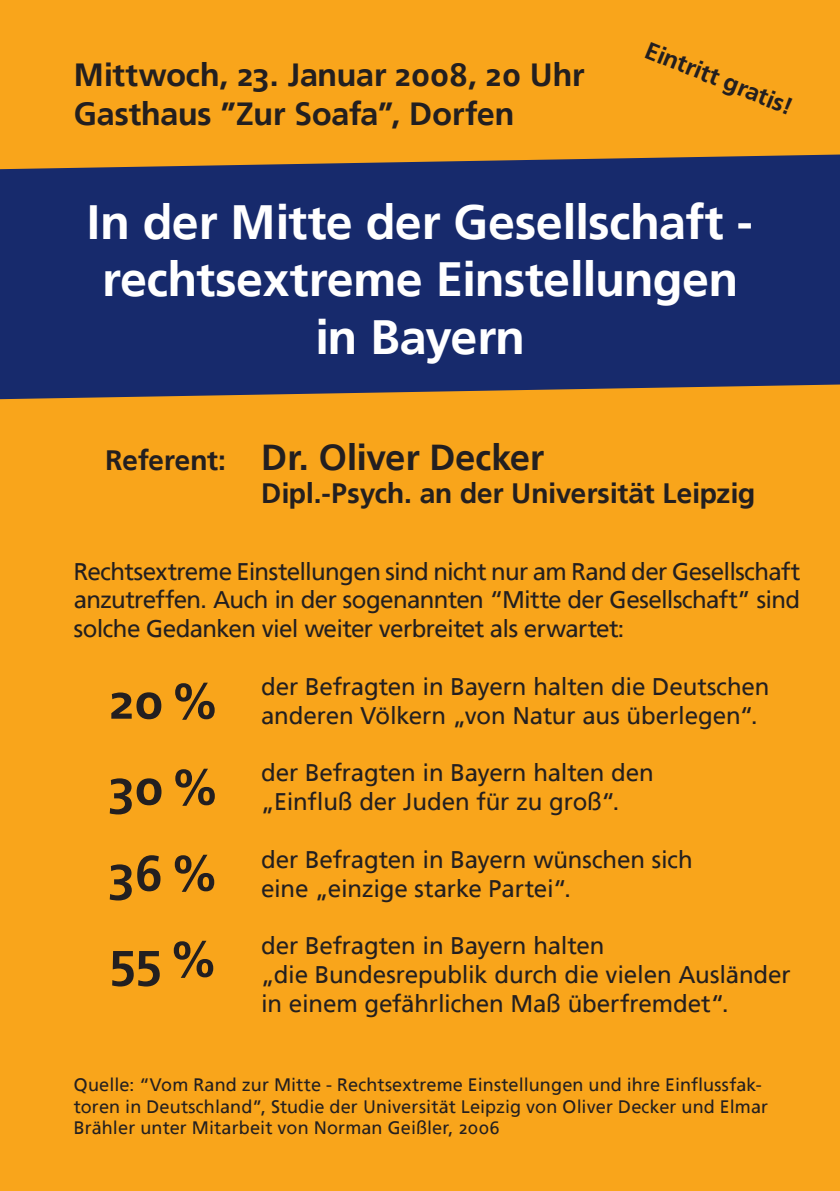
<style>
.page{position:relative;width:840px;height:1191px;background:#fff}
.page>*{position:absolute;margin:0;border:0;box-sizing:border-box;transform-origin:0 0}
.t1{font:700 50px/86px "Frutiger Linotype";letter-spacing:-.005em;color:#231f20;text-align:justify}
.t2{font:700 48px/57.6px "Frutiger Linotype";letter-spacing:-.005em;color:#fff;text-align:center}
.t3{font:700 36px "Frutiger Linotype";letter-spacing:-.005em;color:#231f20}
.t4{font:700 32px/38.4px "Frutiger Linotype";letter-spacing:-.005em;color:#231f20}
.t5{font:700 28px "Frutiger Linotype";letter-spacing:-.005em;color:#231f20}
.t6{font:24px/28.8px "Frutiger Linotype";letter-spacing:-.005em;color:#231f20}
.t7{font:700 24px "Frutiger Linotype";color:#231f20}
.t8{font:18px/21.6px "Frutiger Linotype";letter-spacing:.005em;color:#231f20}
.s1{font-size:28px}
</style>
<div class="page">
<div style="left:0;top:0;width:839px;height:1191px;background:#f9a51b"></div>
<div style="left:0;top:154px;width:839px;height:245px;background:#172a6c"></div>
<h3 class="t4" style="left:74px;top:56px;width:512px">Mittwoch, 23. Januar 2008, 20 Uhr<br>Gasthaus ”Zur Soafa”, Dorfen</h3>
<p class="t7" style="left:651px;top:35px;width:158px;rotate:22deg">Eintritt gratis!</p>
<h2 class="t2" style="left:87px;top:193px;width:666px">In der Mitte der Gesellschaft - rechtsextreme Einstellungen in Bayern</h2>
<h3 class="t3" style="left:105px;top:435px;width:440px"><span class="s1">Referent:</span> Dr. Oliver Decker</h3>
<p class="t5" style="left:261px;top:476px;width:495px">Dipl.-Psych. an der Universität Leipzig</p>
<p class="t6" style="left:74px;top:557px;width:727px;text-align:justify">Rechtsextreme Einstellungen sind nicht nur am Rand der Gesellschaft anzutreffen. Auch in der sogenannten “Mitte der Gesellschaft” sind solche Gedanken viel weiter verbreitet als erwartet:</p>
<p class="t6" style="left:261px;top:672px;width:510px">der Befragten in Bayern halten die Deutschen anderen Völkern „von Natur aus überlegen“.</p>
<p class="t6" style="left:261px;top:758px;width:394px">der Befragten in Bayern halten den „Einfluß der Juden für zu groß“.</p>
<p class="t6" style="left:261px;top:845px;width:433px">der Befragten in Bayern wünschen sich eine „einzige starke Partei“.</p>
<p class="t6" style="left:261px;top:931px;width:531px">der Befragten in Bayern halten<br>„die Bundesrepublik durch die vielen Ausländer in einem gefährlichen Maß überfremdet“.</p>
<h1 class="t1" style="left:109px;top:658px;width:112px">20% 30% 36% 55%</h1>
<p class="t8" style="left:74px;top:1074px;width:695px">Quelle: “Vom Rand zur Mitte - Rechtsextreme Einstellungen und ihre Einflussfak&shy;toren in Deutschland”, Studie der Universität Leipzig von Oliver Decker und Elmar<br>Brähler unter Mitarbeit von Norman Geißler, 2006</p>
</div>
